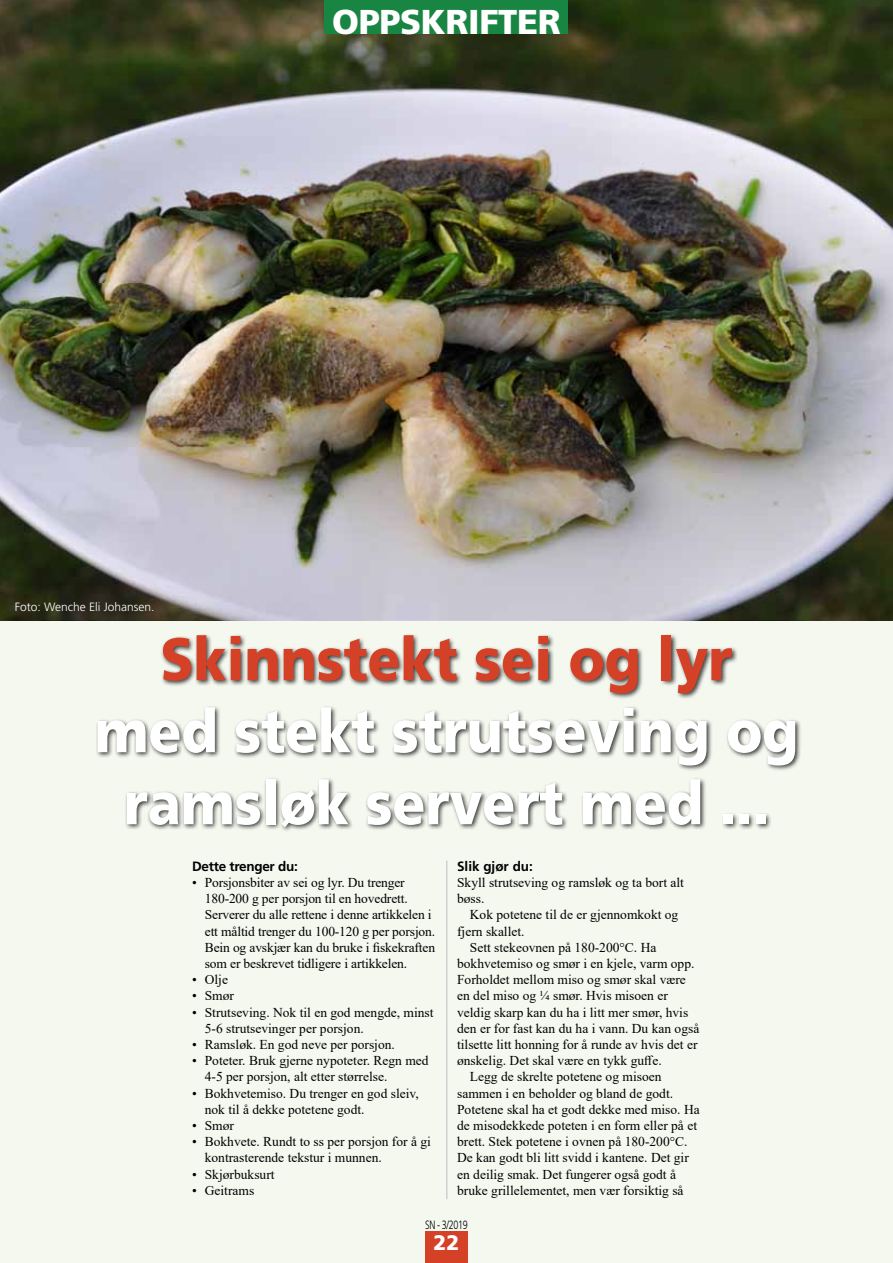
<style>
.page{position:relative;width:893px;height:1263px;background:#fff}
.page>*{position:absolute;margin:0;border:0;box-sizing:border-box;transform-origin:0 0}
.t1{font:900 60px/72px "Frutiger LT Std";color:#fff;text-align:center;scale:.9 1}
.t2{font:900 60px "Frutiger LT Std";color:#d44127;scale:.9 1}
.t3{font:900 34.5px "Frutiger LT Std";letter-spacing:-.01em;color:#fff}
.t4{font:900 21px "Frutiger LT Std";color:#fff}
.t5{font:13.5px/16.2px "Times New Roman";color:#000}
.t6{font:700 13.5px "Frutiger LT Std";letter-spacing:-.02em;color:#000}
.t7{font:700 13.5px "Frutiger LT Std";color:#000}
.t8{font:300 12px "Frutiger LT Std";color:#fff}
.t9{font:300 12px "Frutiger LT Std";letter-spacing:-.04em;color:#000;scale:.75 1}
</style>
<div class="page">
<div style="left:0;top:621px;width:893px;height:642px;background:#f4f8ef"></div>
<div style="left:425px;top:1231px;width:43px;height:32px;background:#d44127"></div>
<img style="left:0;top:0;width:893px;height:621px">
<div style="left:325px;top:0;width:243px;height:34px;background:#198543"></div>
<div style="left:96px;top:633px;width:706px;height:200px;background:#000;opacity:.75"></div>
<hr style="left:446px;top:860px;width:1px;height:339px;background:#bcbec0">
<h2 class="t3" style="left:332px;top:1px;width:230px">OPPSKRIFTER</h2>
<p class="t8" style="left:15px;top:600px;width:141px">Foto: Wenche Eli Johansen.</p>
<h1 class="t2" style="left:161px;top:623px;width:637px">Skinnstekt sei og lyr</h1>
<h1 class="t1" style="left:95px;top:695px;width:783px">med stekt strutseving og ramsløk servert med ...</h1>
<p class="t6" style="left:192px;top:858px;width:107px">Dette trenger du:</p>
<p class="t5" style="left:205px;top:874px;width:232px;text-indent:-13px">• Porsjonsbiter av sei og lyr. Du trenger 180-200 g per porsjon til en hovedrett.<br>Serverer du alle rettene i denne artikkelen i ett måltid trenger du 100-120 g per porsjon.<br>Bein og avskjær kan du bruke i fiskekraften som er beskrevet tidligere i artikkelen.</p>
<p class="t5" style="left:192px;top:971px;width:38px">• Olje</p>
<p class="t5" style="left:192px;top:987px;width:44px">• Smør</p>
<p class="t5" style="left:205px;top:1003px;width:230px;text-indent:-13px">• Strutseving. Nok til en god mengde, minst<br>5-6 strutsevinger per porsjon.</p>
<p class="t5" style="left:192px;top:1036px;width:204px">• Ramsløk. En god neve per porsjon.</p>
<p class="t5" style="left:205px;top:1052px;width:225px;text-indent:-13px">• Poteter. Bruk gjerne nypoteter. Regn med<br>4-5 per porsjon, alt etter størrelse.</p>
<p class="t5" style="left:205px;top:1084px;width:215px;text-indent:-13px">• Bokhvetemiso. Du trenger en god sleiv, nok til å dekke potetene godt.</p>
<p class="t5" style="left:192px;top:1117px;width:44px">• Smør</p>
<p class="t5" style="left:205px;top:1133px;width:228px;text-indent:-13px">• Bokhvete. Rundt to ss per porsjon for å gi kontrasterende tekstur i munnen.</p>
<p class="t5" style="left:192px;top:1165px;width:84px">• Skjørbuksurt</p>
<p class="t5" style="left:192px;top:1182px;width:64px">• Geitrams</p>
<p class="t7" style="left:457px;top:858px;width:77px">Slik gjør du:</p>
<p class="t5" style="left:457px;top:874px;width:228px">Skyll strutseving og ramsløk og ta bort alt bøss.</p>
<p class="t5" style="left:470px;top:906px;width:210px">Kok potetene til de er gjennomkokt og</p>
<p class="t5" style="left:457px;top:922px;width:69px">fjern skallet.</p>
<p class="t5" style="left:470px;top:939px;width:188px">Sett stekeovnen på 180-200°C. Ha</p>
<p class="t5" style="left:457px;top:955px;width:239px">bokhvetemiso og smør i en kjele, varm opp.</p>
<p class="t5" style="left:457px;top:971px;width:230px">Forholdet mellom miso og smør skal være</p>
<p class="t5" style="left:457px;top:987px;width:212px">en del miso og ¼ smør. Hvis misoen er</p>
<p class="t5" style="left:457px;top:1003px;width:233px">veldig skarp kan du ha i litt mer smør, hvis</p>
<p class="t5" style="left:457px;top:1020px;width:244px">den er for fast kan du ha i vann. Du kan også</p>
<p class="t5" style="left:457px;top:1036px;width:242px">tilsette litt honning for å runde av hvis det er</p>
<p class="t5" style="left:457px;top:1052px;width:206px">ønskelig. Det skal være en tykk guffe.</p>
<p class="t5" style="left:470px;top:1068px;width:193px">Legg de skrelte potetene og misoen</p>
<p class="t5" style="left:457px;top:1084px;width:217px">sammen i en beholder og bland de godt.</p>
<p class="t5" style="left:457px;top:1101px;width:244px">Potetene skal ha et godt dekke med miso. Ha</p>
<p class="t5" style="left:457px;top:1117px;width:241px">de misodekkede poteten i en form eller på et</p>
<p class="t5" style="left:457px;top:1133px;width:232px">brett. Stek potetene i ovnen på 180-200°C.</p>
<p class="t5" style="left:457px;top:1149px;width:233px">De kan godt bli litt svidd i kantene. Det gir</p>
<p class="t5" style="left:457px;top:1165px;width:220px">en deilig smak. Det fungerer også godt å</p>
<p class="t5" style="left:457px;top:1182px;width:228px">bruke grillelementet, men vær forsiktig så</p>
<p class="t9" style="left:425px;top:1218px;width:58px">SN - 3/2019</p>
<h3 class="t4" style="left:434px;top:1230px;width:27px">22</h3>
</div>
